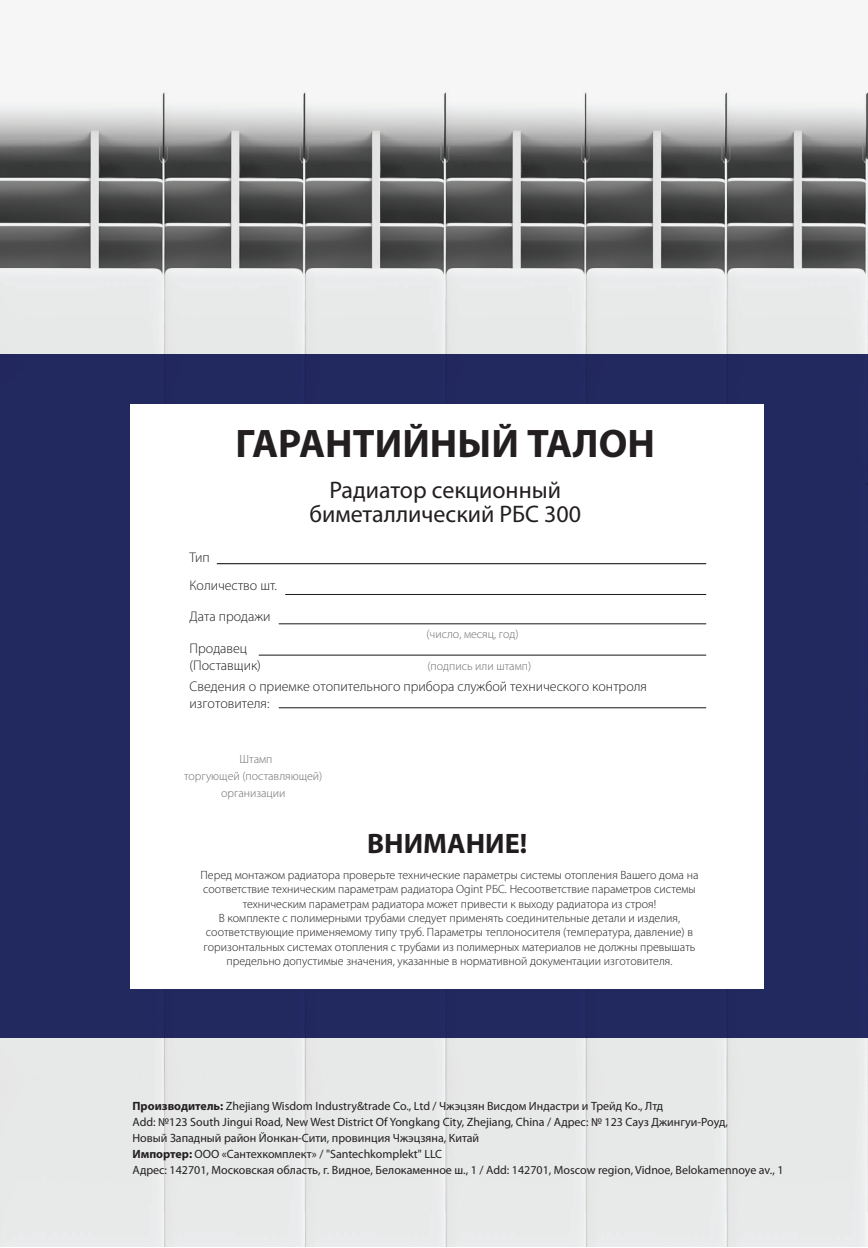
<style>
.page{position:relative;width:868px;height:1248px;background:#fff}
.page>*{position:absolute;margin:0;border:0;box-sizing:border-box;transform-origin:0 0}
.t1{font:700 40px "Myriad Pro";color:#231f20}
.t2{font:700 28.2px "Myriad Pro";color:#211d1e}
.t3{font:24px/24px "Myriad Pro";color:#231f20;text-align:center}
.t4{font:300 14px/16.8px "Myriad Pro";color:#211d1e}
.t5{font:300 12px/14.4px "Myriad Pro";color:#211d1e;text-align:center}
.t6{font:12px/16px "Myriad Pro";color:#231f20}
.t7{font:300 12px/16.8px "Myriad Pro";color:#6d6e70;text-align:center}
.s1{font-weight:700}
</style>
<div class="page">
<img style="left:0;top:89px;width:867px;height:265px">
<div style="left:0;top:1037px;width:867px;height:209px;background:#e7e9e8"></div>
<div style="left:0;top:354px;width:867px;height:683px;background:#22295f"></div>
<div style="left:130px;top:405px;width:633px;height:584px;background:#fff"></div>
<hr style="left:217px;top:563px;width:489px;height:1px;background:#211d1e">
<hr style="left:285px;top:594px;width:421px;height:1px;background:#211d1e">
<hr style="left:279px;top:623px;width:427px;height:1px;background:#211d1e">
<hr style="left:259px;top:654px;width:447px;height:1px;background:#211d1e">
<hr style="left:279px;top:707px;width:427px;height:1px;background:#211d1e">
<h1 class="t1" style="left:235px;top:417px;width:421px">ГАРАНТИЙНЫЙ ТАЛОН</h1>
<h3 class="t3" style="left:309px;top:477px;width:273px">Радиатор секционный биметаллический РБС 300</h3>
<p class="t4" style="left:189px;top:542px;width:89px;line-height:28.8px">Тип<br>Количество шт.</p>
<p class="t4" style="left:189px;top:608px;width:83px">Дата продажи</p>
<p class="t7" style="left:426px;top:625px;width:94px">(число, месяц, год)</p>
<p class="t4" style="left:189px;top:639px;width:73px">Продавец (Поставщик)</p>
<p class="t7" style="left:427px;top:657px;width:105px">(подпись или штамп)</p>
<p class="t4" style="left:189px;top:678px;width:459px">Сведения о приемке отопительного прибора службой технического контроля изготовителя:</p>
<p class="t7" style="left:184px;top:750px;width:140px">Штамп<br>торгующей (поставляющей) организации</p>
<h2 class="t2" style="left:367px;top:825px;width:161px">ВНИМАНИЕ!</h2>
<p class="t5" style="left:200px;top:867px;width:499px">Перед монтажом радиатора проверьте технические параметры системы отопления Вашего дома на соответствие техническим параметрам радиатора Ogint РБС. Несоответствие параметров системы техническим параметрам радиатора может привести к выходу радиатора из строя!<br>В комплекте с полимерными трубами следует применять соединительные детали и изделия, соответствующие применяемому типу труб. Параметры теплоносителя (температура, давление) в горизонтальных системах отопления с трубами из полимерных материалов не должны превышать предельно допустимые значения, указанные в нормативной документации изготовителя.</p>
<p class="t6" style="left:132px;top:1097px;width:652px"><span class="s1">Производитель:</span> Zhejiang Wisdom Industry&amp;trade Co., Ltd / Чжэцзян Висдом Индастри и Трейд Ко., Лтд<br>Add: №123 South Jingui Road, New West District Of Yongkang City, Zhejiang, China / Адрес: № 123 Сауз Джингуи-Роуд,<br>Новый Западный район Йонкан-Сити, провинция Чжэцзяна, Китай<br><span class="s1">Импортер:</span> ООО «Сантехкомплект» / "Santechkomplekt" LLC<br>Адрес: 142701, Московская область, г. Видное, Белокаменное ш., 1 / Add: 142701, Mosсow region, Vidnoe, Belokamennoye av., 1</p>
</div>
